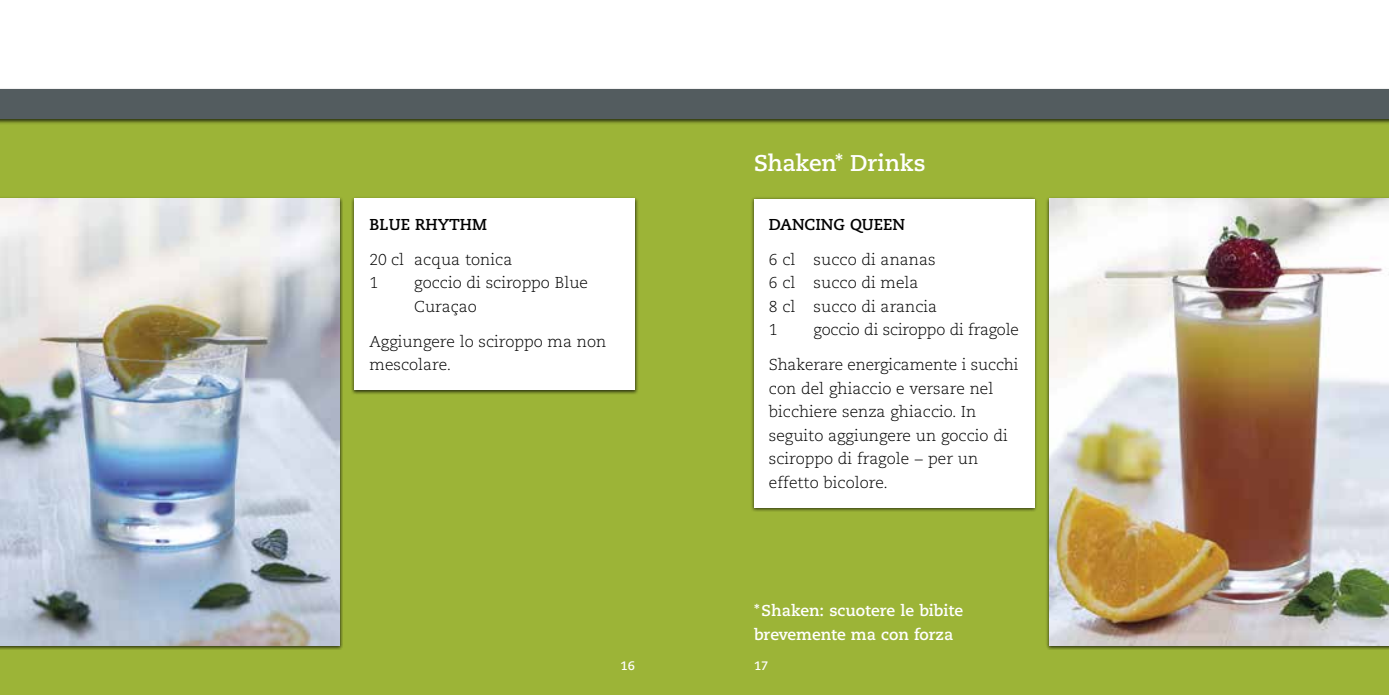
<style>
.page{position:relative;width:1389px;height:695px;background:#fff}
.page>*{position:absolute;margin:0;border:0;box-sizing:border-box;transform-origin:0 0}
.t1{font:700 22.75px "Caecilia LT Std";letter-spacing:-.01em;color:#fff}
.t2{font:300 15.75px/23.4px "Caecilia LT Std";color:#000}
.t3{font:700 15.75px/23.4px "Caecilia LT Std";color:#fff}
.t4{font:700 15.75px "Caecilia LT Std";color:#000}
.t5{font:700 12.25px "Caecilia LT Std";color:#fff}
</style>
<div class="page">
<div style="left:0;top:89px;width:694px;height:605px;background:#9cb437"></div>
<div style="left:694px;top:89px;width:695px;height:605px;background:#9cb437"></div>
<div style="left:0;top:196px;width:343px;height:454px;background:#000;opacity:.7"></div>
<img style="left:0;top:198px;width:340px;height:447px">
<div style="left:1046px;top:196px;width:343px;height:454px;background:#000;opacity:.7"></div>
<img style="left:1049px;top:198px;width:340px;height:447px">
<div style="left:0;top:87px;width:1389px;height:37px;background:#000;opacity:.7"></div>
<div style="left:0;top:89px;width:1389px;height:30px;background:#535c5f"></div>
<div style="left:351px;top:196px;width:287px;height:199px;background:#000;opacity:.7"></div>
<div style="left:355px;top:198px;width:280px;height:192px;background:#fff"></div>
<div style="left:750px;top:196px;width:288px;height:316px;background:#000;opacity:.7"></div>
<div style="left:754px;top:198px;width:280px;height:309px;background:#fff"></div>
<p class="t4" style="left:370px;top:215px;width:119px">BLUE RHYTHM</p>
<p class="t2" style="left:370px;top:248px;width:144px">20 cl acqua tonica<br>1</p>
<p class="t2" style="left:414px;top:271px;width:175px">goccio di sciroppo Blue<br>Curaçao</p>
<p class="t2" style="left:370px;top:330px;width:238px">Aggiungere lo sciroppo ma non mescolare.</p>
<h1 class="t1" style="left:754px;top:150px;width:173px">Shaken* Drinks</h1>
<p class="t4" style="left:769px;top:215px;width:138px">DANCING QUEEN</p>
<p class="t2" style="left:769px;top:248px;width:170px">6 cl succo di ananas<br>6 cl succo di mela<br>8 cl succo di arancia<br>1</p>
<p class="t2" style="left:814px;top:318px;width:207px">goccio di sciroppo di fragole</p>
<p class="t2" style="left:769px;top:353px;width:251px">Shakerare energicamente i succhi con del ghiaccio e versare nel bicchiere senza ghiaccio. In seguito aggiungere un goccio di sciroppo di fragole − per un effetto bicolore.</p>
<p class="t3" style="left:754px;top:599px;width:211px">*Shaken: scuotere le bibite brevemente ma con forza</p>
<p class="t5" style="left:620px;top:658px;width:16px">16</p>
<p class="t5" style="left:754px;top:658px;width:16px">17</p>
</div>
